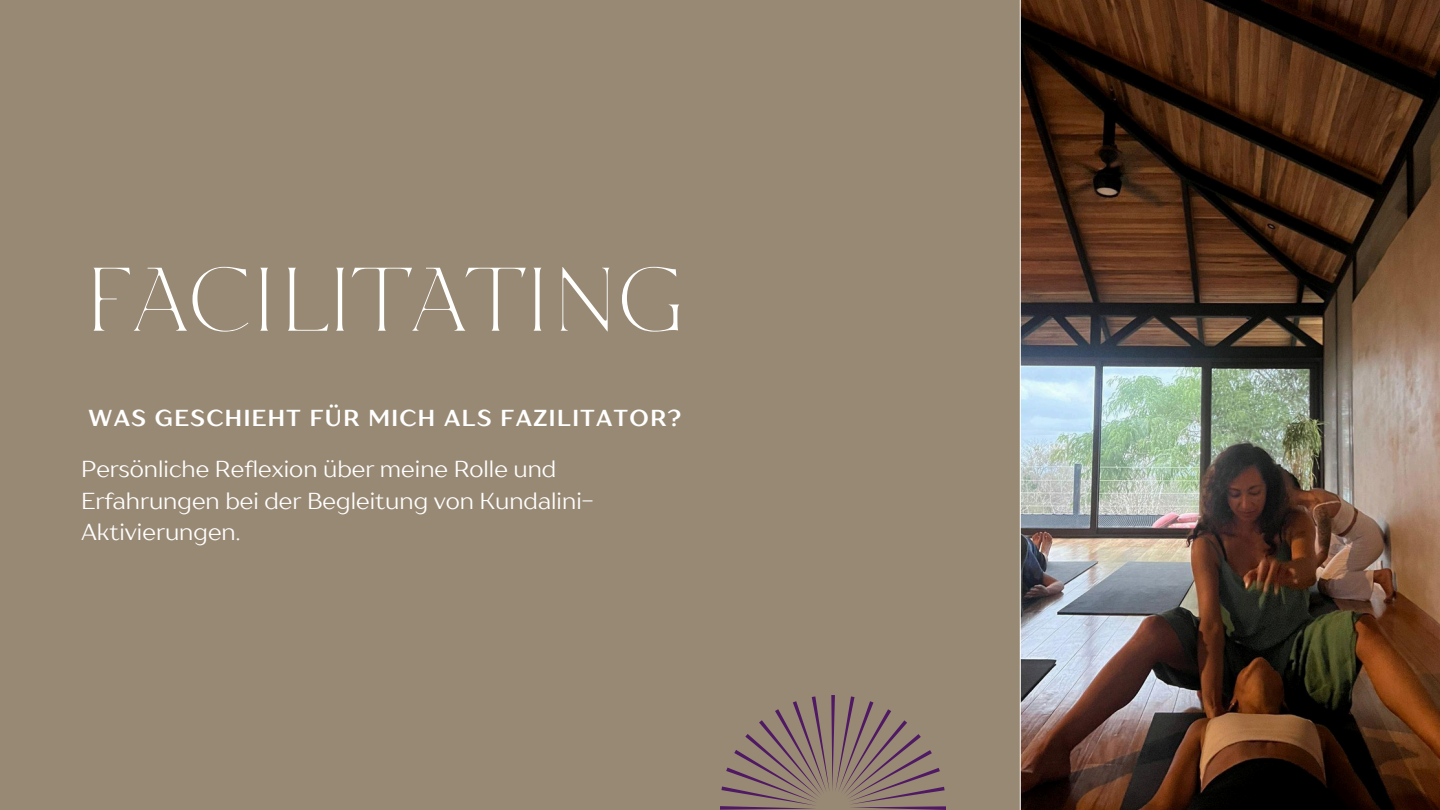
<style>
.page{position:relative;width:1440px;height:810px;background:#988974}
.page>*{position:absolute;margin:0;border:0;box-sizing:border-box;transform-origin:0 0}
.t1{font:90px "TT Ricordi Nobili";letter-spacing:-.06em;color:#fffffe}
.t2{font:23px/31.5px "TT Drugs";color:#fff}
.t3{font:700 23px "TT Drugs";letter-spacing:.065em;color:#fff}
</style>
<div class="page">
<img style="left:1021px;top:0;width:419px;height:810px">
<hr style="left:1020px;top:0;width:1px;height:810px;background:#fff">
<svg style="left:720px;top:695px;width:226px;height:115px"></svg>
<p class="t1" style="left:81px;top:238px;width:607px">FACILITATING</p>
<h2 class="t3" style="left:88px;top:404px;width:594px">WAS GESCHIEHT FÜR MICH ALS FAZILITATOR?</h2>
<p class="t2" style="left:81px;top:453px;width:514px">Persönliche Reflexion über meine Rolle und<br>Erfahrungen bei der Begleitung von Kundalini-<br>Aktivierungen.</p>
</div>
